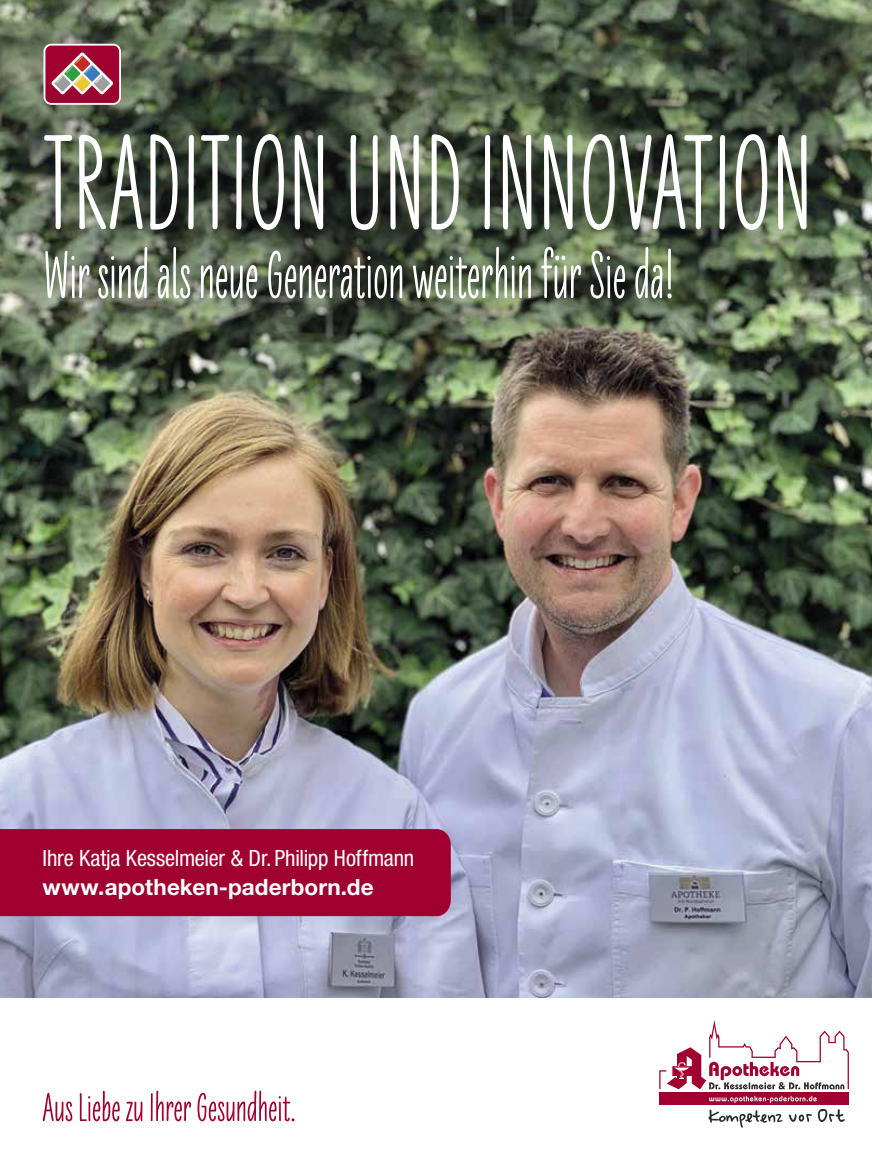
<style>
.page{position:relative;width:872px;height:1149px;background:#fff}
.page>*{position:absolute;margin:0;border:0;box-sizing:border-box;transform-origin:0 0}
.t1{font:700 137.85px "Liebe Erika";letter-spacing:.01em;color:#fff;scale:.89 1}
.t2{font:700 69px "Liebe Erika";color:#fff;scale:.89 1}
.t3{font:condensed 22.5px "Helvetica Neue LT Std";letter-spacing:-.005em;color:#fff}
.t4{font:700 22.5px "Helvetica Neue LT Std";letter-spacing:.005em;color:#fff}
</style>
<div class="page">
<img style="left:0;top:395px;width:872px;height:602px">
<img style="left:0;top:0;width:872px;height:395px">
<div style="left:659px;top:1092px;width:190px;height:12px;background:#a0002f"></div>
<svg style="left:818px;top:1109px;width:26px;height:12px"></svg>
<svg style="left:788px;top:1114px;width:24px;height:7px"></svg>
<svg style="left:708px;top:1109px;width:74px;height:18px"></svg>
<svg style="left:709px;top:1095px;width:108px;height:7px"></svg>
<svg style="left:659px;top:1020px;width:190px;height:69px"></svg>
<svg style="left:44px;top:44px;width:77px;height:61px"></svg>
<div style="left:45px;top:46px;width:74px;height:57px;background:#a0002f;border-radius:6px"></div>
<svg style="left:59px;top:52px;width:47px;height:23px"></svg>
<div style="left:0;top:75px;width:866px;height:283px;background:#373737;opacity:.3"></div>
<div style="left:0;top:828px;width:451px;height:87px;background:#9f0030"></div>
<svg style="left:43px;top:1093px;width:30px;height:27px"></svg>
<svg style="left:79px;top:1090px;width:41px;height:30px"></svg>
<svg style="left:126px;top:1101px;width:16px;height:19px"></svg>
<svg style="left:150px;top:1090px;width:41px;height:30px"></svg>
<svg style="left:197px;top:1090px;width:97px;height:30px"></svg>
<h1 class="t1" style="left:44px;top:108px;width:864px">TRADITION UND INNOVATION</h1>
<p class="t2" style="left:44px;top:237px;width:710px">Wir sind als neue Generation weiterhin für Sie da!</p>
<p class="t3" style="left:43px;top:845px;width:373px">Ihre Katja Kesselmeier &amp; Dr. Philipp Hoffmann</p>
<p class="t4" style="left:43px;top:872px;width:333px">www.apotheken-paderborn.de</p>
</div>
